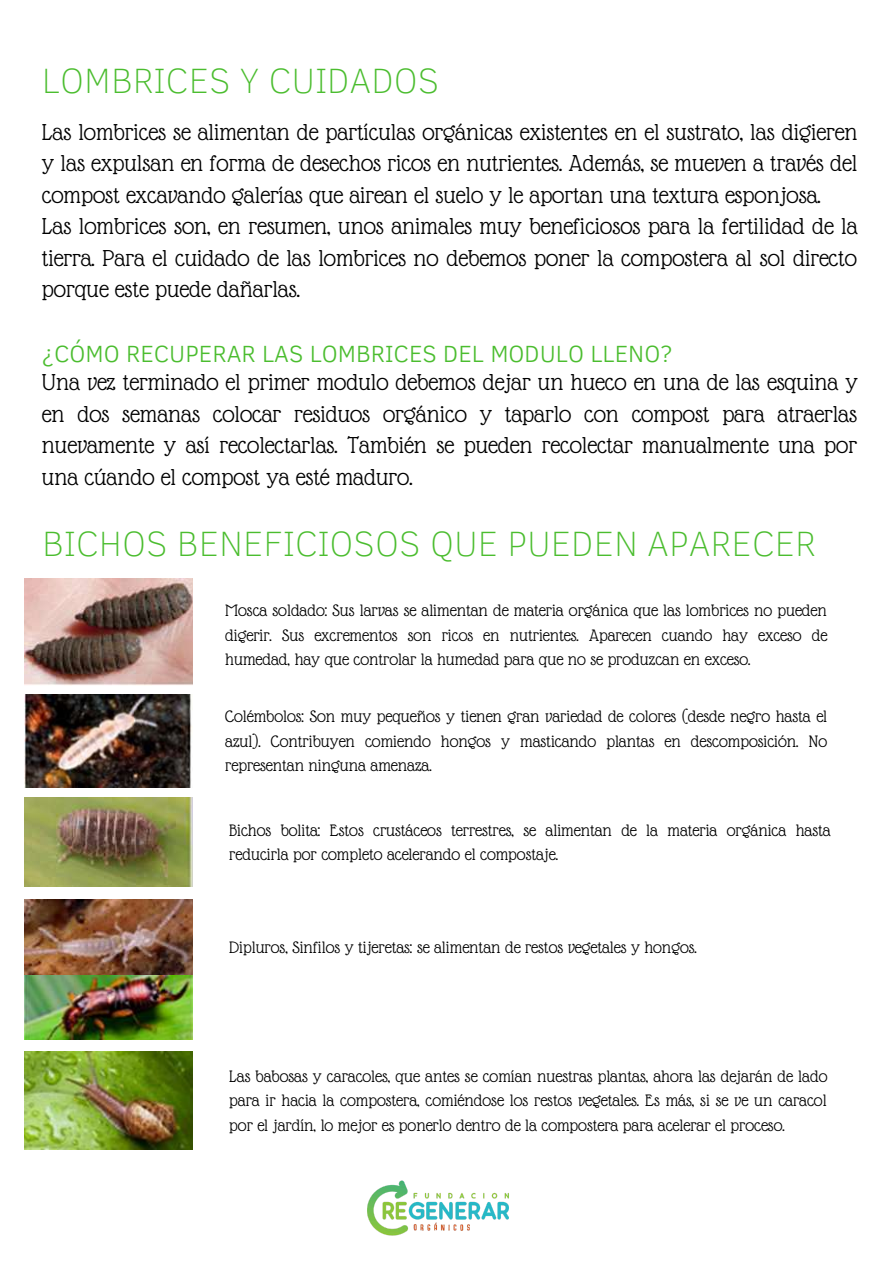
<style>
.page{position:relative;width:894px;height:1264px;background:#fff}
.page>*{position:absolute;margin:0;border:0;box-sizing:border-box;transform-origin:0 0}
.t1{font:100 36px "Clear Sans";color:#4bbd2f}
.t2{font:25.05px/31.5px "Glass Antiqua";color:#000}
.t3{font:300 24px "Clear Sans";color:#4bbd2f}
.t4{font:18px/24.8px "Glass Antiqua";color:#000;text-align:justify}
</style>
<div class="page">
<img style="left:367px;top:1180px;width:142px;height:56px">
<img style="left:25px;top:578px;width:168px;height:107px">
<img style="left:25px;top:694px;width:167px;height:93px">
<img style="left:25px;top:798px;width:168px;height:88px">
<img style="left:25px;top:899px;width:168px;height:140px">
<img style="left:25px;top:1051px;width:168px;height:98px">
<h1 class="t1" style="left:42px;top:54px;width:399px">LOMBRICES Y CUIDADOS</h1>
<p class="t2" style="left:42px;top:116px;width:817px">Las lombrices se alimentan de partículas orgánicas existentes en el sustrato, las digieren y las expulsan en forma de desechos ricos en nutrientes. Además, se mueven a través del compost excavando galerías que airean el suelo y le aportan una textura esponjosa.<br>Las lombrices son, en resumen, unos animales muy beneficiosos para la fertilidad de la tierra. Para el cuidado de las lombrices no debemos poner la compostera al sol directo porque este puede dañarlas.</p>
<h3 class="t3" style="left:42px;top:336px;width:631px">¿CÓMO RECUPERAR LAS LOMBRICES DEL MODULO LLENO?</h3>
<p class="t2" style="left:42px;top:367px;width:817px;text-align:justify">Una vez terminado el primer modulo debemos dejar un hueco en una de las esquina y en dos semanas colocar residuos orgánico y taparlo con compost para atraerlas nuevamente y así recolectarlas. También se pueden recolectar manualmente una por una cúando el compost ya esté maduro.</p>
<h1 class="t1" style="left:42px;top:517px;width:775px">BICHOS BENEFICIOSOS QUE PUEDEN APARECER</h1>
<p class="t4" style="left:225px;top:597px;width:603px">Mosca soldado: Sus larvas se alimentan de materia orgánica que las lombrices no pueden digerir. Sus excrementos son ricos en nutrientes. Aparecen cuando hay exceso de humedad, hay que controlar la humedad para que no se produzcan en exceso.</p>
<p class="t4" style="left:225px;top:703px;width:603px">Colémbolos: Son muy pequeños y tienen gran variedad de colores (desde negro hasta el azul). Contribuyen comiendo hongos y masticando plantas en descomposición. No representan ninguna amenaza.</p>
<p class="t4" style="left:229px;top:817px;width:602px">Bichos bolita: Estos crustáceos terrestres, se alimentan de la materia orgánica hasta reducirla por completo acelerando el compostaje.</p>
<p class="t4" style="left:229px;top:935px;width:469px">Dipluros, Sinfilos y tijeretas: se alimentan de restos vegetales y hongos.</p>
<p class="t4" style="left:229px;top:1063px;width:599px">Las babosas y caracoles, que antes se comían nuestras plantas, ahora las dejarán de lado para ir hacia la compostera, comiéndose los restos vegetales. Es más, si se ve un caracol por el jardín, lo mejor es ponerlo dentro de la compostera para acelerar el proceso.</p>
</div>
